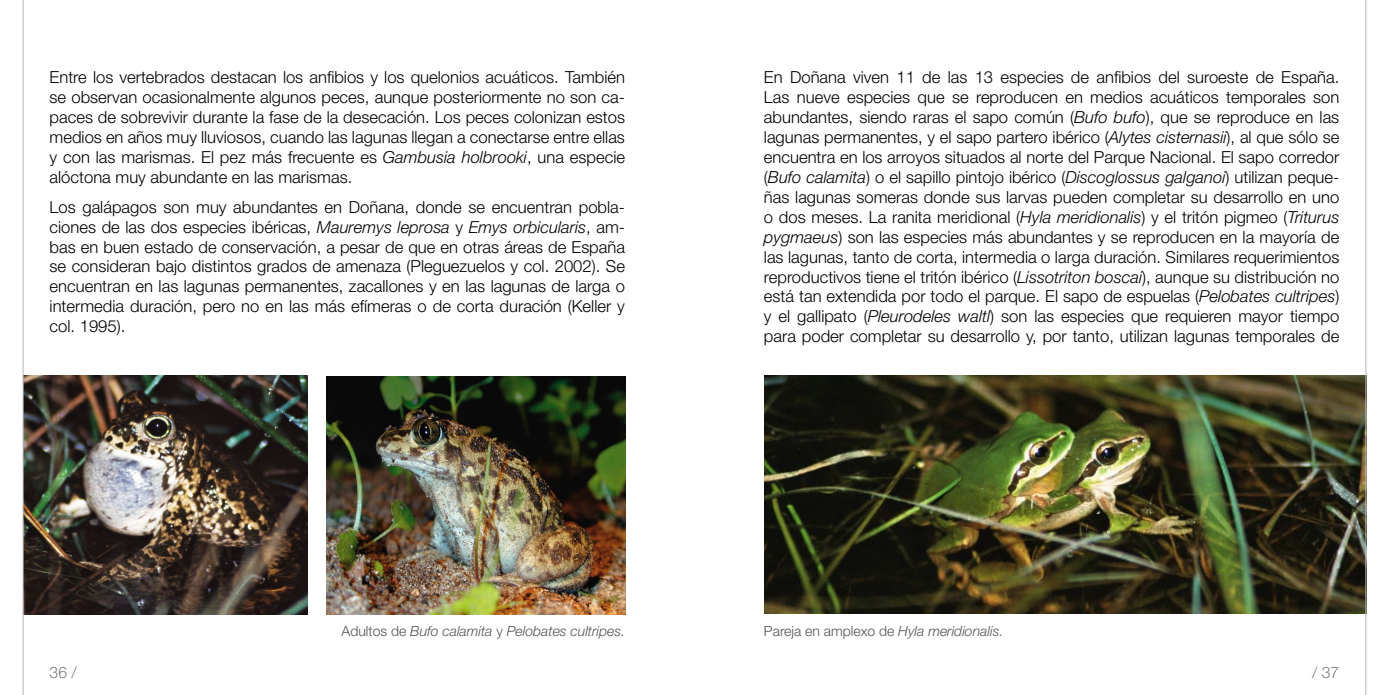
<style>
.page{position:relative;width:1389px;height:695px;background:#fff}
.page>*{position:absolute;margin:0;border:0;box-sizing:border-box;transform-origin:0 0}
.t1{font:300 16.62px/19.9px "Helvetica Neue LT Std";color:#000;text-align:justify}
.t2{font:300 15.75px "Helvetica Neue LT Std";color:#7c7c7c}
.t3{font:italic 300 14px "Helvetica Neue LT Std";color:#535353}
.t4{font:300 14px "Helvetica Neue LT Std";color:#535353}
.s1{font-style:italic}
.s2{font-style:normal}
</style>
<div class="page">
<img style="left:24px;top:375px;width:284px;height:239px">
<img style="left:326px;top:376px;width:299px;height:238px">
<img style="left:765px;top:375px;width:600px;height:238px">
<hr style="left:1365px;top:0;width:1px;height:694px;background:#b7b7b7">
<hr style="left:23px;top:0;width:1px;height:694px;background:#b7b7b7">
<p class="t1" style="left:50px;top:67px;width:577px">Entre los vertebrados destacan los anfibios y los quelonios acuáticos. También se observan ocasionalmente algunos peces, aunque posteriormente no son ca&shy;paces de sobrevivir durante la fase de la desecación. Los peces colonizan estos medios en años muy lluviosos, cuando las lagunas llegan a conectarse entre ellas y con las marismas. El pez más frecuente es <span class="s1">Gambusia holbrooki</span>, una especie alóctona muy abundante en las marismas.</p>
<p class="t1" style="left:50px;top:196px;width:577px">Los galápagos son muy abundantes en Doñana, donde se encuentran pobla&shy;ciones de las dos especies ibéricas, <span class="s1">Mauremys leprosa</span> y <span class="s1">Emys orbicularis</span>, am&shy;bas en buen estado de conservación, a pesar de que en otras áreas de España se consideran bajo distintos grados de amenaza (Pleguezuelos y col. 2002). Se encuentran en las lagunas permanentes, zacallones y en las lagunas de larga o intermedia duración, pero no en las más efímeras o de corta duración (Keller y col. 1995).</p>
<p class="t1" style="left:764px;top:67px;width:577px">En Doñana viven 11 de las 13 especies de anfibios del suroeste de España.<br>Las nueve especies que se reproducen en medios acuáticos temporales son abundantes, siendo raras el sapo común (<span class="s1">Bufo bufo</span>), que se reproduce en las lagunas permanentes, y el sapo partero ibérico (<span class="s1">Alytes cisternasii</span>), al que sólo se encuentra en los arroyos situados al norte del Parque Nacional. El sapo corredor (<span class="s1">Bufo calamita</span>) o el sapillo pintojo ibérico (<span class="s1">Discoglossus galganoi</span>) utilizan peque&shy;ñas lagunas someras donde sus larvas pueden completar su desarrollo en uno o dos meses. La ranita meridional (<span class="s1">Hyla meridionalis</span>) y el tritón pigmeo (<span class="s1">Triturus pygmaeus</span>) son las especies más abundantes y se reproducen en la mayoría de las lagunas, tanto de corta, intermedia o larga duración. Similares requerimientos reproductivos tiene el tritón ibérico (<span class="s1">Lissotriton boscai</span>), aunque su distribución no está tan extendida por todo el parque. El sapo de espuelas (<span class="s1">Pelobates cultripes</span>) y el gallipato (<span class="s1">Pleurodeles waltl</span>) son las especies que requieren mayor tiempo para poder completar su desarrollo y, por tanto, utilizan lagunas temporales de</p>
<p class="t3" style="left:342px;top:622px;width:285px"><span class="s2">Adultos de</span> Bufo calamita <span class="s2">y</span> Pelobates cultripes.</p>
<p class="t4" style="left:764px;top:621px;width:241px">Pareja en amplexo de <span class="s1">Hyla meridionalis.</span></p>
<p class="t2" style="left:50px;top:662px;width:29px">36 /</p>
<p class="t2" style="left:1312px;top:662px;width:29px">/ 37</p>
</div>
